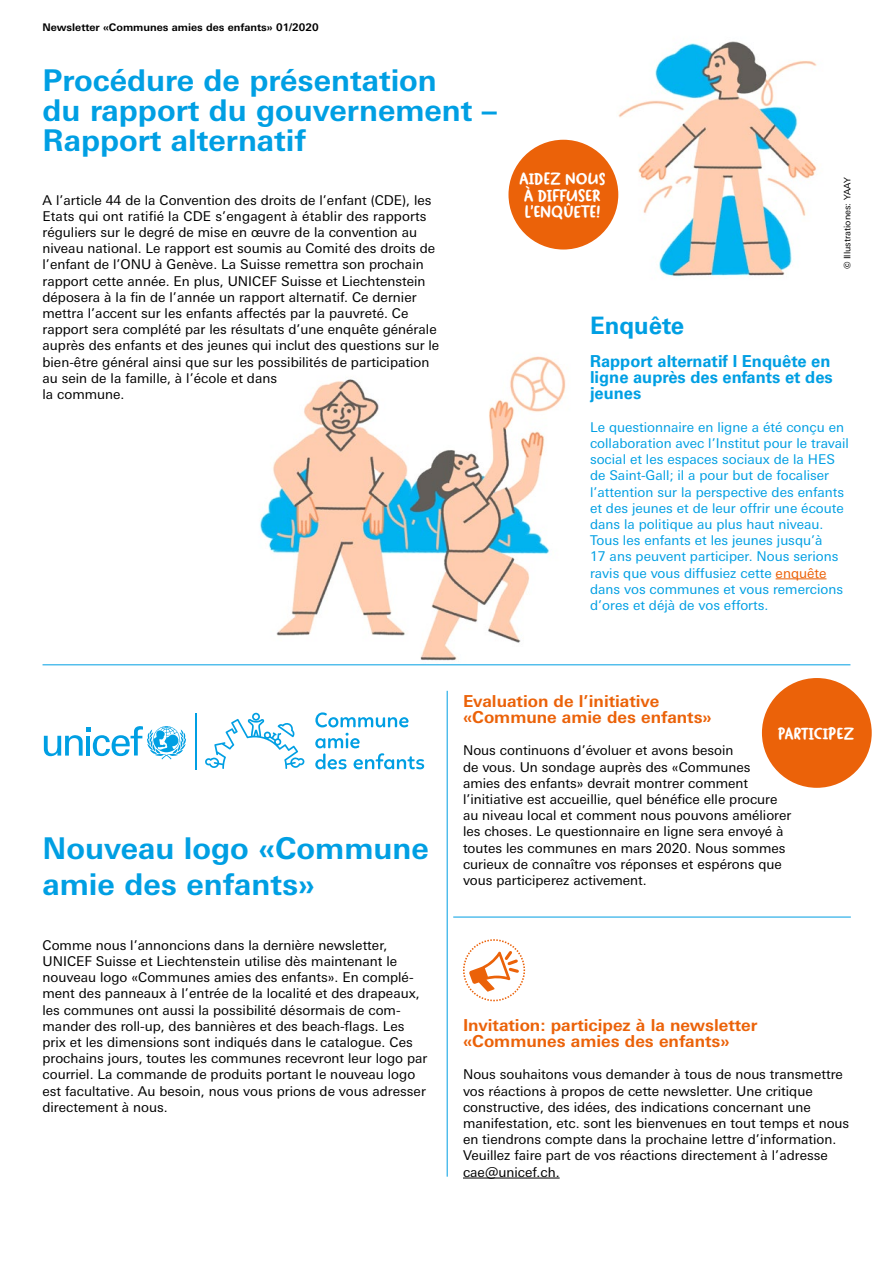
<style>
.page{position:relative;width:893px;height:1263px;background:#fff}
.page>*{position:absolute;margin:0;border:0;box-sizing:border-box;transform-origin:0 0}
.t1{font:700 30px/30px "Univers Next Pro";color:#009fe3}
.t2{font:700 24px "Univers LT Std";color:#009fe3}
.t3{font:700 16.5px/16.2px "Univers Next Pro";color:#eb6209}
.t4{font:700 16.5px/16.4px "Univers LT Std";color:#009fe3}
.t5{font:700 16.5px/16.5px "Duffy Script";color:#fff}
.t6{font:13.5px/16.2px "Univers Next Pro";color:#000}
.t7{font:13.5px/16.2px "Univers Next Pro";color:#009fe3}
.t8{font:700 10.5px "Univers Next Pro";color:#000}
.t9{font:9px "Univers Next Pro";color:#000}
.s1{color:#eb6209}
</style>
<div class="page">
<hr style="left:447px;top:691px;width:1px;height:486px;background:#009fe3">
<hr style="left:453px;top:917px;width:398px;height:1px;background:#009fe3">
<div style="left:762px;top:678px;width:110px;height:110px;background:#eb6209;border-radius:50%"></div>
<hr style="left:463px;top:1178px;width:97px;height:1px;background:#000">
<hr style="left:776px;top:578px;width:50px;height:1px;background:#eb6209">
<img style="left:617px;top:41px;width:200px;height:236px">
<img style="left:224px;top:356px;width:375px;height:336px">
<div style="left:508px;top:140px;width:110px;height:110px;background:#eb6209;border-radius:50%"></div>
<svg style="left:463px;top:939px;width:63px;height:63px"></svg>
<hr style="left:43px;top:664px;width:807px;height:1px;background:#009fe3">
<svg style="left:44px;top:726px;width:142px;height:33px"></svg>
<svg style="left:205px;top:713px;width:100px;height:56px"></svg>
<hr style="left:195px;top:713px;width:1px;height:56px;background:#009fe3">
<svg style="left:315px;top:712px;width:93px;height:15px"></svg>
<svg style="left:315px;top:733px;width:109px;height:36px"></svg>
<p class="t8" style="left:43px;top:21px;width:278px">Newsletter «Communes amies des enfants» 01/2020</p>
<h1 class="t1" style="left:43px;top:65px;width:456px">Procédure de présentation<br>du rapport du gouvernement –<br>Rapport alternatif</h1>
<p class="t6" style="left:43px;top:192px;width:398px">A l’article 44 de la Convention des droits de l’enfant (CDE), les Etats qui ont ratifié la CDE s’engagent à établir des rapports réguliers sur le degré de mise en œuvre de la convention au niveau national. Le rapport est soumis au Comité des droits de l’enfant de l’ONU à Genève. La Suisse remettra son prochain rapport cette année. En plus, UNICEF Suisse et Liechtenstein déposera à la fin de l’année un rapport alternatif. Ce dernier mettra l’accent sur les enfants affectés par la pauvreté. Ce rapport sera complété par les résultats d’une enquête générale auprès des enfants et des jeunes qui inclut des questions sur le bien-être général ainsi que sur les possibilités de participation au sein de la famille, à l’école et dans<br>la commune.</p>
<p class="t5" style="left:520px;top:171px;width:87px">AIDEZ NOUS<br>À DIFFUSER<br>L’ENQÛETE!</p>
<p class="t9" style="left:842px;top:269px;width:94px;rotate:-90deg">© Illustrationes: YAAY</p>
<h2 class="t2" style="left:590px;top:312px;width:96px">Enquête</h2>
<p class="t4" style="left:590px;top:353px;width:244px">Rapport alternatif I Enquête en ligne auprès des enfants et des jeunes</p>
<p class="t7" style="left:590px;top:419px;width:260px">Le questionnaire en ligne a été conçu en collaboration avec l’Institut pour le travail social et les espaces sociaux de la HES de Saint-Gall; il a pour but de focaliser l’attention sur la perspective des enfants et des jeunes et de leur offrir une écoute dans la politique au plus haut niveau.<br>Tous les enfants et les jeunes jusqu’à<br>17 ans peuvent participer. Nous serions ravis que vous diffusiez cette <span class="s1">enquête </span>dans vos communes et vous remercions d’ores et déjà de vos efforts.</p>
<h1 class="t1" style="left:43px;top:830px;width:388px;line-height:36px">Nouveau logo «Commune amie des enfants»</h1>
<p class="t6" style="left:43px;top:937px;width:386px">Comme nous l’annoncions dans la dernière newsletter, UNICEF Suisse et Liechtenstein utilise dès maintenant le nouveau logo «Communes amies des enfants». En complé&shy;ment des panneaux à l’entrée de la localité et des drapeaux, les communes ont aussi la possibilité désormais de com&shy;mander des roll-up, des bannières et des beach-flags. Les prix et les dimensions sont indiqués dans le catalogue. Ces prochains jours, toutes les communes recevront leur logo par courriel. La commande de produits portant le nouveau logo est facultative. Au besoin, nous vous prions de vous adresser directement à nous.</p>
<p class="t3" style="left:463px;top:693px;width:250px">Evaluation de l’initiative «Commune amie des enfants»</p>
<p class="t6" style="left:463px;top:742px;width:330px">Nous continuons d’évoluer et avons besoin<br>de vous. Un sondage auprès des «Communes<br>amies des enfants» devrait montrer comment l’initiative est accueillie, quel bénéfice elle procure au niveau local et comment nous pouvons améliorer les choses. Le questionnaire en ligne sera envoyé à toutes les communes en mars 2020. Nous sommes curieux de connaître vos réponses et espérons que vous participerez activement.</p>
<p class="t5" style="left:778px;top:726px;width:78px">PARTICIPEZ</p>
<p class="t3" style="left:463px;top:1017px;width:296px">Invitation: participez à la newsletter «Communes amies des enfants»</p>
<p class="t6" style="left:463px;top:1066px;width:388px">Nous souhaitons vous demander à tous de nous transmettre vos réactions à propos de cette newsletter. Une critique constructive, des idées, des indications concernant une manifestation, etc. sont les bienvenues en tout temps et nous en tiendrons compte dans la prochaine lettre d’information.<br>Veuillez faire part de vos réactions directement à l’adresse cae@unicef.ch.</p>
</div>
